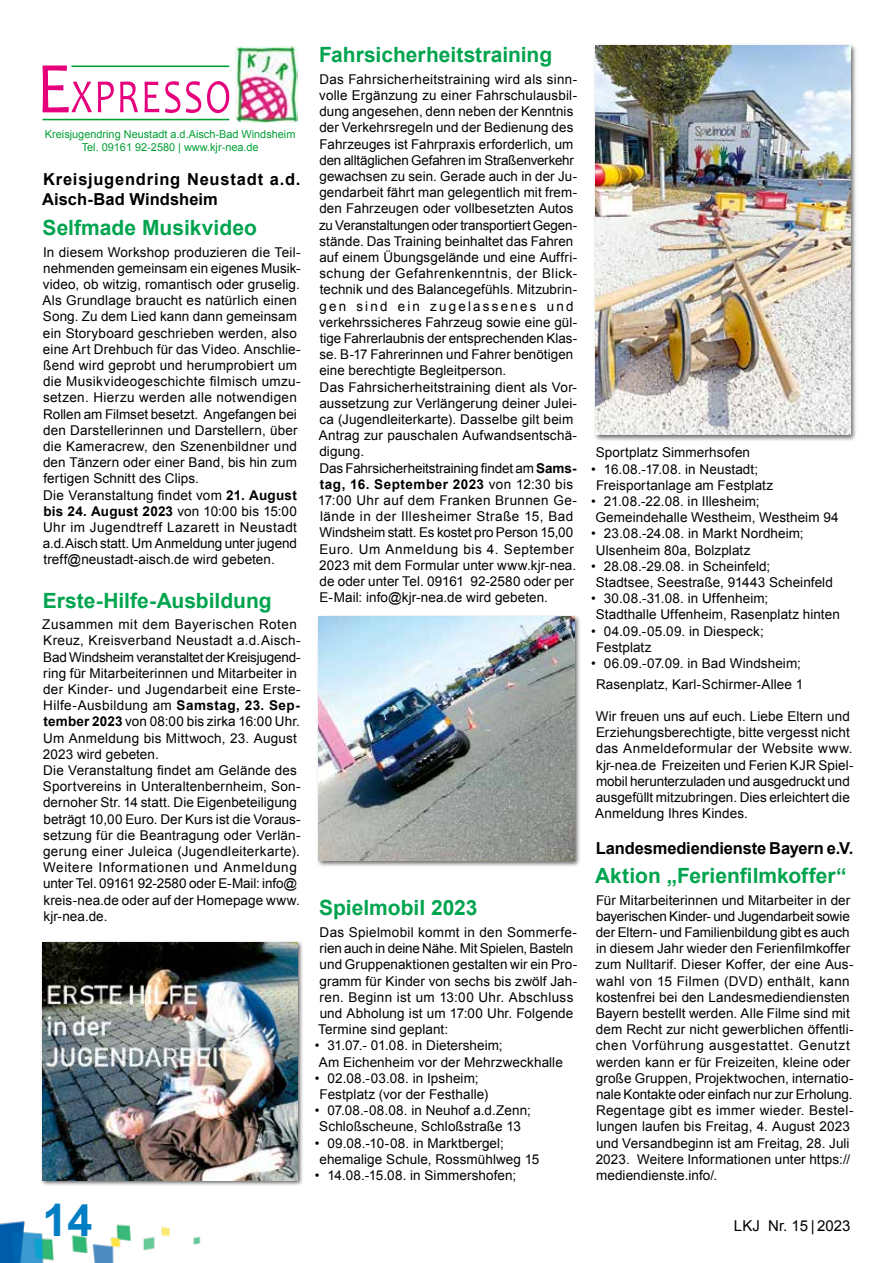
<style>
.page{position:relative;width:893px;height:1263px;background:#fff}
.page>*{position:absolute;margin:0;border:0;box-sizing:border-box;transform-origin:0 0}
.t1{font:700 45px "Arial";color:#007ec3}
.t2{font:700 21px "Arial";color:#00a44e}
.t3{font:700 16.5px/19.8px "Arial";letter-spacing:.045em;color:#000}
.t4{font:700 16.5px "Arial";letter-spacing:.005em;color:#000}
.t5{font:15px "Arial";color:#000}
.t6{font:13.5px/16.2px "Arial";letter-spacing:.01em;color:#000}
.t7{font:10.95px/13px "Arial";color:#009f33;text-align:center}
.s1{font-weight:700}
</style>
<div class="page">
<img style="left:0;top:1221px;width:201px;height:42px">
<img style="left:235px;top:47px;width:62px;height:76px">
<hr style="left:42px;top:119px;width:187px;height:1px;background:#009f33">
<svg style="left:42px;top:66px;width:187px;height:47px"></svg>
<hr style="left:71px;top:66px;width:158px;height:1px;background:#009f33">
<div style="left:40px;top:940px;width:263px;height:246px;background:#000;opacity:.6"></div>
<img style="left:43px;top:942px;width:255px;height:238px">
<div style="left:316px;top:614px;width:265px;height:253px;background:#000;opacity:.6"></div>
<img style="left:319px;top:617px;width:255px;height:243px">
<div style="left:593px;top:43px;width:264px;height:398px;background:#000;opacity:.6"></div>
<img style="left:595px;top:46px;width:255px;height:389px">
<p class="t7" style="left:45px;top:127px;width:252px">Kreisjugendring Neustadt a.d.Aisch-Bad Windsheim<br>Tel. 09161 92-2580 | www.kjr-nea.de</p>
<p class="t3" style="left:42px;top:170px;width:260px">Kreisjugendring Neustadt a.d.<br>Aisch-Bad Windsheim</p>
<h2 class="t2" style="left:43px;top:214px;width:216px">Selfmade Musikvideo</h2>
<p class="t6" style="left:42px;top:244px;width:260px">In diesem Workshop produzieren die Teil&shy;nehmenden gemeinsam ein eigenes Musik&shy;video, ob witzig, romantisch oder gruselig.<br>Als Grundlage braucht es natürlich einen Song. Zu dem Lied kann dann gemeinsam ein Storyboard geschrieben werden, also eine Art Drehbuch für das Video. Anschlie&shy;ßend wird geprobt und herumprobiert um die Musikvideogeschichte filmisch umzu&shy;setzen. Hierzu werden alle notwendigen Rollen am Filmset besetzt. Angefangen bei den Darstellerinnen und Darstellern, über die Kameracrew, den Szenenbildner und den Tänzern oder einer Band, bis hin zum fertigen Schnitt des Clips.<br>Die Veranstaltung findet vom <span class="s1">21. August bis 24. August 2023</span> von 10:00 bis 15:00<br>Uhr im Jugendtreff Lazarett in Neustadt a.d.Aisch statt. Um Anmeldung unter jugend treff@neustadt-aisch.de wird gebeten.</p>
<h2 class="t2" style="left:43px;top:586px;width:230px">Erste-Hilfe-Ausbildung</h2>
<p class="t6" style="left:42px;top:616px;width:260px">Zusammen mit dem Bayerischen Roten Kreuz, Kreisverband Neustadt a.d.Aisch-Bad Windsheim veranstaltet der Kreisjugend&shy;ring für Mitarbeiterinnen und Mitarbeiter in der Kinder- und Jugendarbeit eine Erste-Hilfe-Ausbildung am <span class="s1">Samstag, 23. Sep&shy;tember 2023</span> von 08:00 bis zirka 16:00 Uhr.<br>Um Anmeldung bis Mittwoch, 23. August 2023 wird gebeten.<br>Die Veranstaltung findet am Gelände des Sportvereins in Unteraltenbernheim, Son&shy;dernoher Str. 14 statt. Die Eigenbeteiligung beträgt 10,00 Euro. Der Kurs ist die Voraus&shy;setzung für die Beantragung oder Verlän&shy;gerung einer Juleica (Jugendleiterkarte).<br>Weitere Informationen und Anmeldung unter Tel. 09161 92-2580 oder E-Mail: info@ kreis-nea.de oder auf der Homepage www. kjr-nea.de.</p>
<h1 class="t1" style="left:43px;top:1190px;width:52px">14</h1>
<h2 class="t2" style="left:319px;top:41px;width:235px">Fahrsicherheitstraining</h2>
<p class="t6" style="left:318px;top:71px;width:261px">Das Fahrsicherheitstraining wird als sinn&shy;volle Ergänzung zu einer Fahrschulausbil&shy;dung angesehen, denn neben der Kenntnis der Verkehrsregeln und der Bedienung des Fahrzeuges ist Fahrpraxis erforderlich, um den alltäglichen Gefahren im Straßenverkehr gewachsen zu sein. Gerade auch in der Ju&shy;gendarbeit fährt man gelegentlich mit frem&shy;den Fahrzeugen oder vollbesetzten Autos zu Veranstaltungen oder transportiert Gegen&shy;stände. Das Training beinhaltet das Fahren auf einem Übungsgelände und eine Auffri&shy;schung der Gefahrenkenntnis, der Blick&shy;technik und des Balancegefühls. Mitzubrin&shy;gen sind ein zugelassenes und verkehrssicheres Fahrzeug sowie eine gül&shy;tige Fahrerlaubnis der entsprechenden Klas&shy;se. B-17 Fahrerinnen und Fahrer benötigen eine berechtigte Begleitperson.<br>Das Fahrsicherheitstraining dient als Vor&shy;aussetzung zur Verlängerung deiner Julei&shy;ca (Jugendleiterkarte). Dasselbe gilt beim Antrag zur pauschalen Aufwandsentschä&shy;digung.<br>Das Fahrsicherheitstraining findet am <span class="s1">Sams&shy;tag, 16. September 2023</span> von 12:30 bis 17:00 Uhr auf dem Franken Brunnen Ge&shy;lände in der Illesheimer Straße 15, Bad Windsheim statt. Es kostet pro Person 15,00<br>Euro. Um Anmeldung bis 4. September 2023 mit dem Formular unter www.kjr-nea. de oder unter Tel. 09161 92-2580 oder per E-Mail: info@kjr-nea.de wird gebeten.</p>
<h2 class="t2" style="left:319px;top:894px;width:160px">Spielmobil 2023</h2>
<p class="t6" style="left:318px;top:924px;width:261px">Das Spielmobil kommt in den Sommerfe&shy;rien auch in deine Nähe. Mit Spielen, Basteln und Gruppenaktionen gestalten wir ein Pro&shy;gramm für Kinder von sechs bis zwölf Jah&shy;ren. Beginn ist um 13:00 Uhr. Abschluss und Abholung ist um 17:00 Uhr. Folgende Termine sind geplant:</p>
<p class="t6" style="left:315px;top:1038px;width:250px">• 31.07.- 01.08. in Dietersheim;<br>Am Eichenheim vor der Mehrzweckhalle</p>
<p class="t6" style="left:320px;top:1070px;width:170px;text-indent:-5px">• 02.08.-03.08. in Ipsheim;<br>Festplatz (vor der Festhalle)</p>
<p class="t6" style="left:315px;top:1102px;width:218px;text-align:center">• 07.08.-08.08. in Neuhof a.d.Zenn;<br>Schloßscheune, Schloßstraße 13</p>
<p class="t6" style="left:319px;top:1135px;width:221px;text-indent:-5px">• 09.08.-10-08. in Marktbergel; ehemalige Schule, Rossmühlweg 15</p>
<p class="t6" style="left:315px;top:1167px;width:203px">• 14.08.-15.08. in Simmershofen;</p>
<p class="t6" style="left:596px;top:445px;width:156px">Sportplatz Simmerhsofen</p>
<p class="t6" style="left:596px;top:461px;width:179px;text-indent:-5px">• 16.08.-17.08. in Neustadt;<br>Freisportanlage am Festplatz</p>
<p class="t6" style="left:596px;top:493px;width:245px;text-indent:-4px">• 21.08.-22.08. in Illesheim;<br>Gemeindehalle Westheim, Westheim 94</p>
<p class="t6" style="left:596px;top:526px;width:209px;text-indent:-5px">• 23.08.-24.08. in Markt Nordheim;<br>Ulsenheim 80a, Bolzplatz</p>
<p class="t6" style="left:596px;top:558px;width:239px;text-indent:-5px">• 28.08.-29.08. in Scheinfeld;<br>Stadtsee, Seestraße, 91443 Scheinfeld</p>
<p class="t6" style="left:596px;top:590px;width:246px;text-indent:-5px">• 30.08.-31.08. in Uffenheim;<br>Stadthalle Uffenheim, Rasenplatz hinten</p>
<p class="t6" style="left:596px;top:623px;width:169px;text-indent:-5px">• 04.09.-05.09. in Diespeck;<br>Festplatz</p>
<p class="t6" style="left:591px;top:653px;width:214px;line-height:20.5px;text-align:center">• 06.09.-07.09. in Bad Windsheim;<br>Rasenplatz, Karl-Schirmer-Allee 1</p>
<p class="t6" style="left:595px;top:708px;width:260px">Wir freuen uns auf euch. Liebe Eltern und Erziehungsberechtigte, bitte vergesst nicht das Anmeldeformular der Website www. kjr-nea.de Freizeiten und Ferien KJR Spiel&shy;mobil herunterzuladen und ausgedruckt und ausgefüllt mitzubringen. Dies erleichtert die Anmeldung Ihres Kindes.</p>
<p class="t4" style="left:596px;top:837px;width:259px">Landesmediendienste Bayern e.V.</p>
<h2 class="t2" style="left:595px;top:862px;width:253px">Aktion „Ferienfilmkoffer“</h2>
<p class="t6" style="left:596px;top:892px;width:259px">Für Mitarbeiterinnen und Mitarbeiter in der bayerischen Kinder- und Jugendarbeit sowie der Eltern- und Familienbildung gibt es auch in diesem Jahr wieder den Ferienfilmkoffer zum Nulltarif. Dieser Koffer, der eine Aus&shy;wahl von 15 Filmen (DVD) enthält, kann kostenfrei bei den Landesmediendiensten Bayern bestellt werden. Alle Filme sind mit dem Recht zur nicht gewerblichen öffentli&shy;chen Vorführung ausgestattet. Genutzt werden kann er für Freizeiten, kleine oder große Gruppen, Projektwochen, internatio&shy;nale Kontakte oder einfach nur zur Erholung.<br>Regentage gibt es immer wieder. Bestel&shy;lungen laufen bis Freitag, 4. August 2023 und Versandbeginn ist am Freitag, 28. Juli 2023. Weitere Informationen unter https:// mediendienste.info/.</p>
<p class="t5" style="left:734px;top:1216px;width:118px">LKJ Nr. 15 | 2023</p>
</div>
